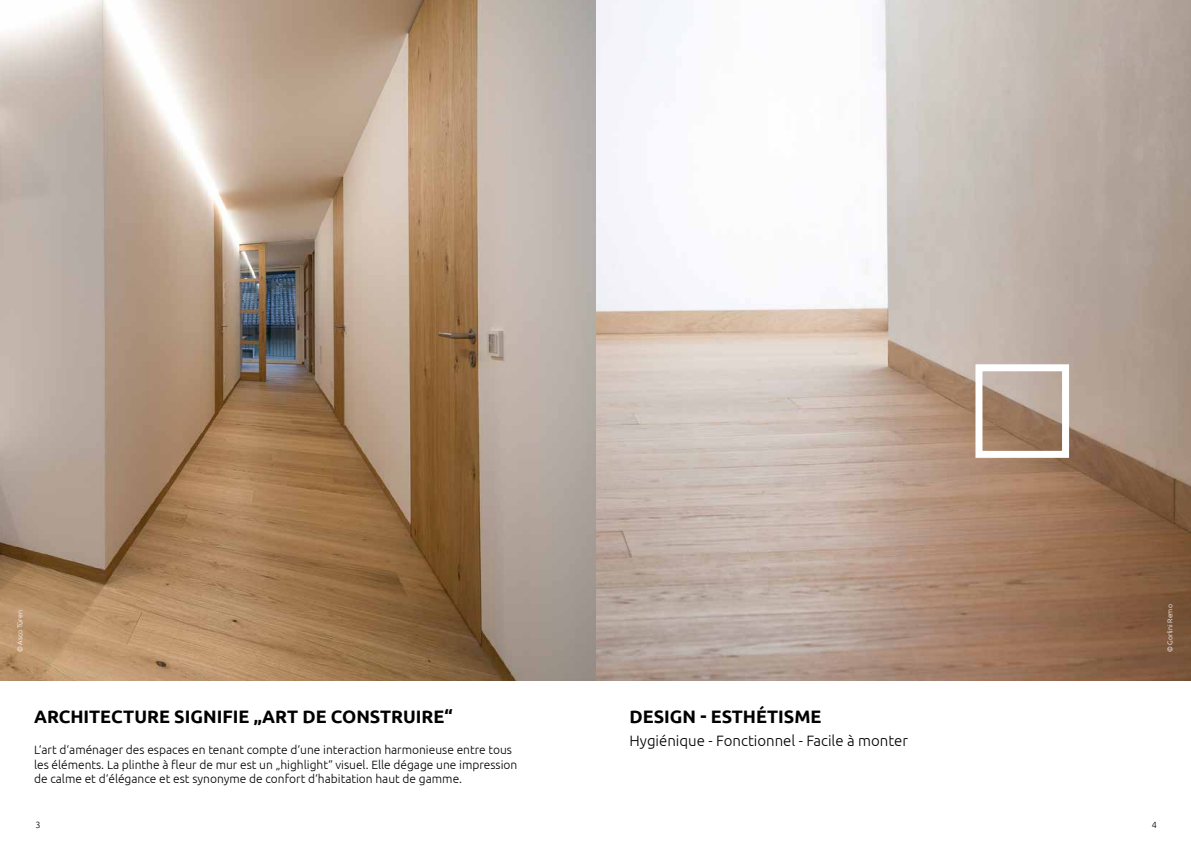
<style>
.page{position:relative;width:1191px;height:842px;background:#fff}
.page>*{position:absolute;margin:0;border:0;box-sizing:border-box;transform-origin:0 0}
.t1{font:700 18px "Ubuntu";color:#000}
.t2{font:300 15px "Ubuntu";color:#000}
.t3{font:300 12px/14.4px "Ubuntu";color:#000}
.t4{font:300 9px "Ubuntu";color:#000}
.t5{font:300 7px "Ubuntu";color:#fff}
</style>
<div class="page">
<img style="left:595px;top:0;width:596px;height:680px">
<div style="left:975px;top:364px;width:94px;height:94px;border:7px solid #fff"></div>
<svg style="left:0;top:0;width:595px;height:680px;background:#af9882"></svg>
<p class="t5" style="left:16px;top:652px;width:43px;rotate:-90deg">© Asco Türen</p>
<p class="t5" style="left:1165px;top:652px;width:49px;rotate:-90deg">© Gorlini Remo</p>
<h1 class="t1" style="left:34px;top:705px;width:420px">ARCHITECTURE SIGNIFIE „ART DE CONSTRUIRE“</h1>
<p class="t3" style="left:34px;top:743px;width:485px">L‘art d‘aménager des espaces en tenant compte d‘une interaction harmonieuse entre tous les éléments. La plinthe à fleur de mur est un „highlight“ visuel. Elle dégage une impression de calme et d‘élégance et est synonyme de confort d‘habitation haut de gamme.</p>
<h1 class="t1" style="left:629px;top:705px;width:193px">DESIGN - ESTHÉTISME</h1>
<p class="t2" style="left:629px;top:732px;width:280px">Hygiénique - Fonctionnel - Facile à monter</p>
<p class="t4" style="left:35px;top:820px;width:7px">3</p>
<p class="t4" style="left:1151px;top:820px;width:7px">4</p>
</div>
